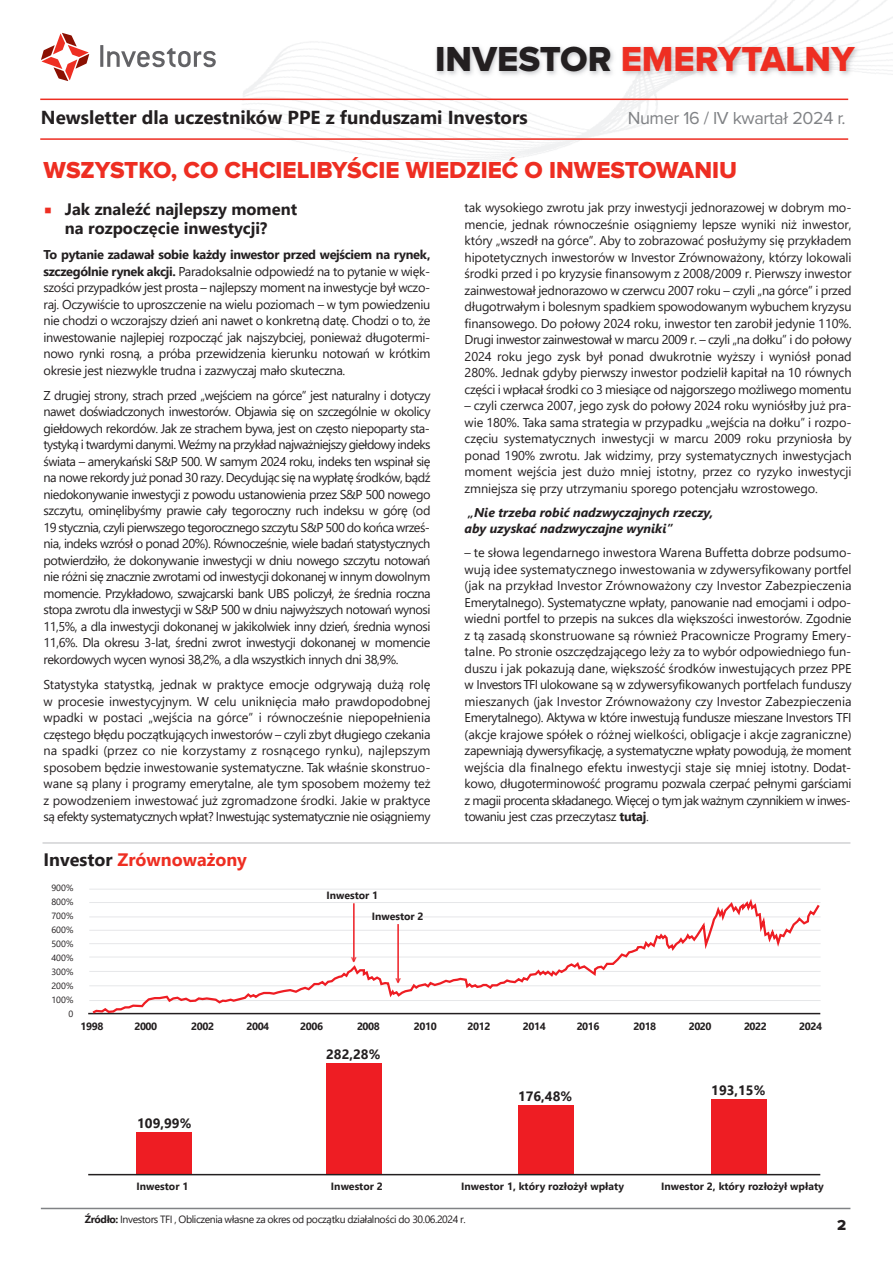
<style>
.page{position:relative;width:893px;height:1263px;background:#fff}
.page>*{position:absolute;margin:0;border:0;box-sizing:border-box;transform-origin:0 0}
.t1{font:36px "Proxima Nova Extrabld";color:#ee2e22}
.t2{font:24px "Proxima Nova Extrabld";color:#ee2e22}
.t3{font:700 18.75px "Segoe UI";color:#231f20}
.t4{font:18px "Proxima Nova";letter-spacing:-.02em;color:#808285}
.t5{font:700 18px "Segoe UI";color:#ee2e22}
.t6{font:700 16.5px/19.5px "Segoe UI";color:#231f20}
.t7{font:15px "Proxima Nova Extrabld";color:#231f20}
.t8{font:700 13.5px "Segoe UI";color:#231f20}
.t9{font:12.75px/16.5px "Segoe UI";letter-spacing:-.03em;color:#231f20;text-align:justify}
.t10{font:italic 700 12.75px/16.5px "Segoe UI";color:#231f20}
.t11{font:700 10.5px "Segoe UI";letter-spacing:-.005em;color:#231f20}
.t12{font:10.5px "Segoe UI";letter-spacing:-.04em;color:#231f20}
.t13{font:700 10.5px "Segoe UI";color:#ee1d23}
.t14{font:9px/14px "Segoe UI";color:#231f20;text-align:right}
.s1{color:#231f20}
.s2{font-weight:700}
</style>
<div class="page">
<hr style="left:100px;top:45px;width:3px;height:22px;background:#636366">
<svg style="left:107px;top:48px;width:109px;height:19px"></svg>
<svg style="left:41px;top:33px;width:48px;height:48px"></svg>
<img style="left:390px;top:35px;width:486px;height:66px">
<hr style="left:40px;top:99px;width:808px;height:1px;background:#ee2e22">
<hr style="left:40px;top:138px;width:808px;height:2px;background:#ee2e22">
<hr style="left:41px;top:1208px;width:809px;height:1px;background:#808285">
<hr style="left:43px;top:842px;width:807px;height:2px;background:#d1d2d4">
<hr style="left:88px;top:1013px;width:732px;height:1px;background:#231f20">
<hr style="left:89px;top:1000px;width:732px;height:1px;background:#e6e7e9">
<hr style="left:89px;top:985px;width:732px;height:1px;background:#e6e7e9">
<hr style="left:89px;top:971px;width:732px;height:1px;background:#e6e7e9">
<hr style="left:89px;top:957px;width:732px;height:1px;background:#e6e7e9">
<hr style="left:89px;top:943px;width:732px;height:1px;background:#e6e7e9">
<hr style="left:89px;top:930px;width:732px;height:1px;background:#e6e7e9">
<hr style="left:89px;top:916px;width:732px;height:1px;background:#e6e7e9">
<hr style="left:89px;top:902px;width:732px;height:1px;background:#e6e7e9">
<hr style="left:89px;top:889px;width:732px;height:1px;background:#e6e7e9">
<svg style="left:90px;top:899px;width:731px;height:116px"></svg>
<div style="left:712px;top:1099px;width:55px;height:74px;background:#ee1d23"></div>
<div style="left:519px;top:1105px;width:55px;height:69px;background:#ee1d23"></div>
<div style="left:136px;top:1132px;width:56px;height:41px;background:#ee1d23"></div>
<div style="left:327px;top:1063px;width:55px;height:110px;background:#ee1d23"></div>
<hr style="left:88px;top:1174px;width:732px;height:1px;background:#231f20">
<h1 class="t1" style="left:435px;top:47px;width:421px"><span class="s1">INVESTOR</span> EMERYTALNY</h1>
<h3 class="t3" style="left:41px;top:104px;width:488px">Newsletter dla uczestników PPE z funduszami Investors</h3>
<h3 class="t4" style="left:628px;top:112px;width:219px">Numer 16 / IV kwartał 2024 r.</h3>
<h2 class="t2" style="left:44px;top:162px;width:695px">WSZYSTKO, CO CHCIELIBYŚCIE WIEDZIEĆ O INWESTOWANIU</h2>
<p class="t6" style="left:65px;top:198px;width:234px">Jak znaleźć najlepszy moment na rozpoczęcie inwestycji?</p>
<p class="t9" style="left:44px;top:246px;width:388px"><span class="s2">To pytanie zadawał sobie każdy inwestor przed wejściem na rynek, szczególnie rynek akcji.</span> Paradoksalnie odpowiedź na to pytanie w więk&shy;szości przypadków jest prosta – najlepszy moment na inwestycje był wczo&shy;raj. Oczywiście to uproszczenie na wielu poziomach – w tym powiedzeniu nie chodzi o wczorajszy dzień ani nawet o konkretną datę. Chodzi o to, że inwestowanie najlepiej rozpocząć jak najszybciej, ponieważ długotermi&shy;nowo rynki rosną, a próba przewidzenia kierunku notowań w krótkim okresie jest niezwykle trudna i zazwyczaj mało skuteczna.</p>
<p class="t9" style="left:44px;top:386px;width:388px">Z drugiej strony, strach przed „wejściem na górce” jest naturalny i dotyczy nawet doświadczonych inwestorów. Objawia się on szczególnie w okolicy giełdowych rekordów. Jak ze strachem bywa, jest on często niepoparty sta&shy;tystyką i twardymi danymi. Weźmy na przykład najważniejszy giełdowy indeks świata – amerykański S&amp;P 500. W samym 2024 roku, indeks ten wspinał się na nowe rekordy już ponad 30 razy. Decydując się na wypłatę środków, bądź niedokonywanie inwestycji z powodu ustanowienia przez S&amp;P 500 nowego szczytu, ominęlibyśmy prawie cały tegoroczny ruch indeksu w górę (od 19 stycznia, czyli pierwszego tegorocznego szczytu S&amp;P 500 do końca wrześ&shy;nia, indeks wzrósł o ponad 20%). Równocześnie, wiele badań statystycznych potwierdziło, że dokonywanie inwestycji w dniu nowego szczytu notowań nie różni się znacznie zwrotami od inwestycji dokonanej w innym dowolnym momencie. Przykładowo, szwajcarski bank UBS policzył, że średnia roczna stopa zwrotu dla inwestycji w S&amp;P 500 w dniu najwyższych notowań wynosi 11,5%, a dla inwestycji dokonanej w jakikolwiek inny dzień, średnia wynosi 11,6%. Dla okresu 3-lat, średni zwrot inwestycji dokonanej w momencie rekordowych wycen wynosi 38,2%, a dla wszystkich innych dni 38,9%.</p>
<p class="t9" style="left:44px;top:675px;width:388px">Statystyka statystką, jednak w praktyce emocje odgrywają dużą rolę w procesie inwestycyjnym. W celu uniknięcia mało prawdopodobnej wpadki w postaci „wejścia na górce” i równocześnie niepopełnienia częstego błędu początkujących inwestorów – czyli zbyt długiego czekania na spadki (przez co nie korzystamy z rosnącego rynku), najlepszym sposobem będzie inwestowanie systematyczne. Tak właśnie skonstruo&shy;wane są plany i programy emerytalne, ale tym sposobem możemy też z powodzeniem inwestować już zgromadzone środki. Jakie w praktyce są efekty systematycznych wpłat? Inwestując systematycznie nie osiągniemy</p>
<p class="t9" style="left:465px;top:199px;width:388px">tak wysokiego zwrotu jak przy inwestycji jednorazowej w dobrym mo&shy;mencie, jednak równocześnie osiągniemy lepsze wyniki niż inwestor, który „wszedł na górce”. Aby to zobrazować posłużymy się przykładem hipotetycznych inwestorów w Investor Zrównoważony, którzy lokowali środki przed i po kryzysie finansowym z 2008/2009 r. Pierwszy inwestor zainwestował jednorazowo w czerwcu 2007 roku – czyli „na górce” i przed długotrwałym i bolesnym spadkiem spowodowanym wybuchem kryzysu finansowego. Do połowy 2024 roku, inwestor ten zarobił jedynie 110%.<br>Drugi inwestor zainwestował w marcu 2009 r. – czyli „na dołku” i do połowy 2024 roku jego zysk był ponad dwukrotnie wyższy i wyniósł ponad 280%. Jednak gdyby pierwszy inwestor podzielił kapitał na 10 równych części i wpłacał środki co 3 miesiące od najgorszego możliwego momentu</p>
<p class="t9" style="left:465px;top:397px;width:388px">– czyli czerwca 2007, jego zysk do połowy 2024 roku wyniósłby już pra&shy;wie 180%. Taka sama strategia w przypadku „wejścia na dołku” i rozpo&shy;częciu systematycznych inwestycji w marcu 2009 roku przyniosła by ponad 190% zwrotu. Jak widzimy, przy systematycznych inwestycjach moment wejścia jest dużo mniej istotny, przez co ryzyko inwestycji zmniejsza się przy utrzymaniu sporego potencjału wzrostowego.</p>
<p class="t10" style="left:465px;top:503px;width:250px">„Nie trzeba robić nadzwyczajnych rzeczy, aby uzyskać nadzwyczajne wyniki”</p>
<p class="t9" style="left:465px;top:544px;width:388px">– te słowa legendarnego inwestora Warena Buffetta dobrze podsumo&shy;wują idee systematycznego inwestowania w zdywersyfikowany portfel (jak na przykład Investor Zrównoważony czy Investor Zabezpieczenia Emerytalnego). Systematyczne wpłaty, panowanie nad emocjami i odpo&shy;wiedni portfel to przepis na sukces dla większości inwestorów. Zgodnie z tą zasadą skonstruowane są również Pracownicze Programy Emery&shy;talne. Po stronie oszczędzającego leży za to wybór odpowiedniego fun&shy;duszu i jak pokazują dane, większość środków inwestujących przez PPE w InvestorsTFI ulokowane są w zdywersyfikowanych portfelach funduszy mieszanych (jak Investor Zrównoważony czy Investor Zabezpieczenia Emerytalnego). Aktywa w które inwestują fundusze mieszane Investors TFI (akcje krajowe spółek o różnej wielkości, obligacje i akcje zagraniczne) zapewniają dywersyfikację, a systematyczne wpłaty powodują, że moment wejścia dla finalnego efektu inwestycji staje się mniej istotny. Dodat&shy;kowo, długoterminowość programu pozwala czerpać pełnymi garściami z magii procenta składanego. Więcej o tym jak ważnym czynnikiem w inwes&shy;towaniu jest czas przeczytasz <span class="s2">tutaj</span>.</p>
<h3 class="t5" style="left:44px;top:846px;width:205px"><span class="s1">Investor</span> Zrównoważony</h3>
<p class="t14" style="left:51px;top:880px;width:23px">900%<br>800%<br>700%<br>600%<br>500%<br>400%<br>300%<br>200%<br>100%<br>0</p>
<p class="t11" style="left:81px;top:1019px;width:24px">1998</p>
<p class="t11" style="left:134px;top:1019px;width:24px">2000</p>
<p class="t11" style="left:191px;top:1019px;width:24px">2002</p>
<p class="t11" style="left:246px;top:1019px;width:24px">2004</p>
<p class="t11" style="left:300px;top:1019px;width:24px">2006</p>
<p class="t11" style="left:326px;top:887px;width:53px">Inwestor 1</p>
<p class="t11" style="left:372px;top:908px;width:53px">Inwestor 2</p>
<p class="t13" style="left:362px;top:956px;width:9px;rotate:90deg">&gt;</p>
<p class="t13" style="left:407px;top:977px;width:9px;rotate:90deg">&gt;</p>
<p class="t11" style="left:357px;top:1019px;width:24px">2008</p>
<p class="t11" style="left:414px;top:1019px;width:24px">2010</p>
<p class="t11" style="left:468px;top:1019px;width:24px">2012</p>
<p class="t11" style="left:523px;top:1019px;width:24px">2014</p>
<p class="t11" style="left:577px;top:1019px;width:24px">2016</p>
<p class="t11" style="left:633px;top:1019px;width:24px">2018</p>
<p class="t11" style="left:689px;top:1019px;width:24px">2020</p>
<p class="t11" style="left:744px;top:1019px;width:24px">2022</p>
<p class="t11" style="left:799px;top:1019px;width:24px">2024</p>
<p class="t8" style="left:137px;top:1113px;width:56px">109,99%</p>
<p class="t8" style="left:326px;top:1044px;width:56px">282,28%</p>
<p class="t8" style="left:518px;top:1086px;width:56px">176,48%</p>
<p class="t8" style="left:711px;top:1080px;width:56px">193,15%</p>
<p class="t11" style="left:137px;top:1178px;width:53px">Inwestor 1</p>
<p class="t11" style="left:331px;top:1178px;width:53px">Inwestor 2</p>
<p class="t11" style="left:461px;top:1178px;width:164px">Inwestor 1, który rozłożył wpłaty</p>
<p class="t11" style="left:661px;top:1178px;width:164px">Inwestor 2, który rozłożył wpłaty</p>
<p class="t12" style="left:85px;top:1211px;width:382px"><span class="s2">Źródło:</span> Investors TFI , Obliczenia własne za okres od początku działalności do 30.06.2024 r.</p>
<p class="t7" style="left:837px;top:1219px;width:11px">2</p>
</div>
